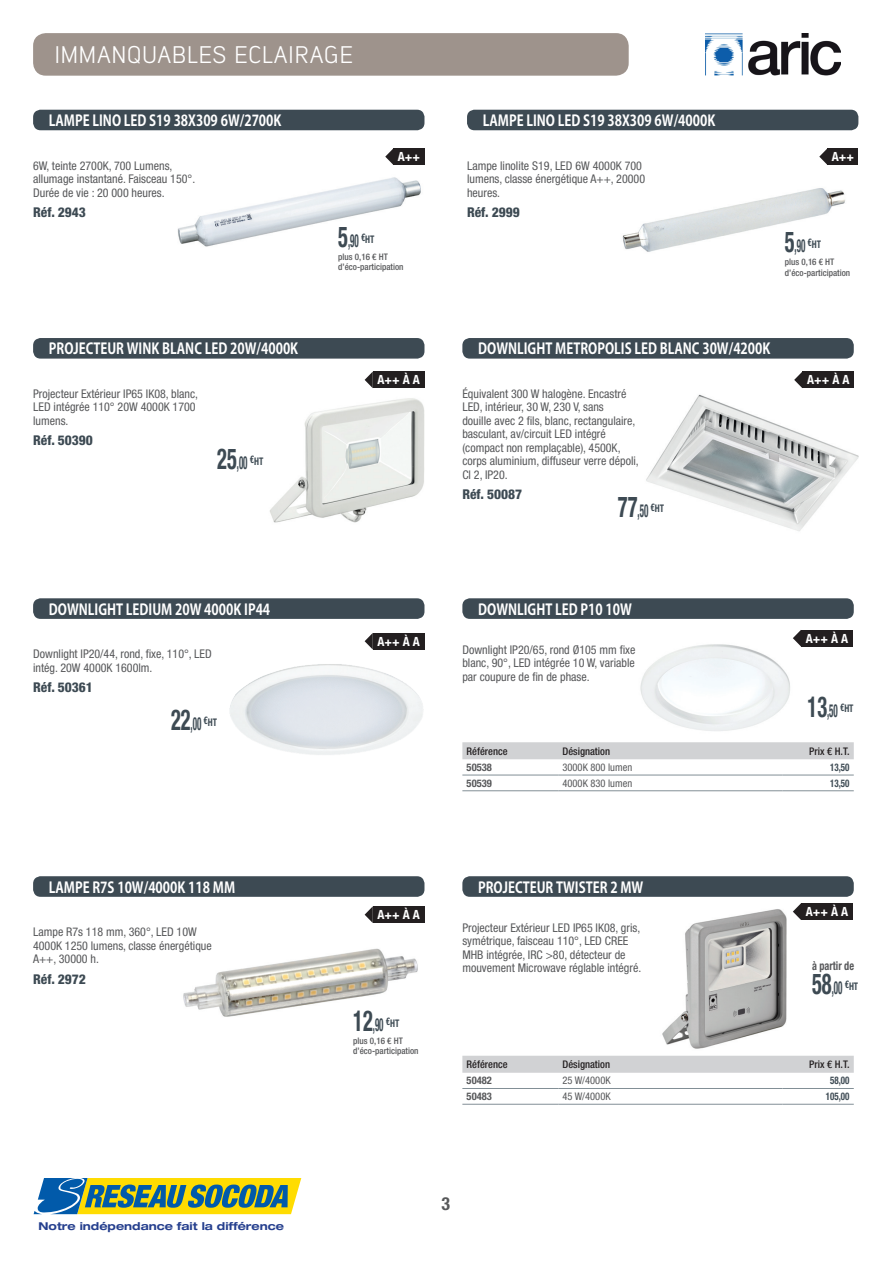
<style>
.page{position:relative;width:894px;height:1264px;background:#fff}
.page>*{position:absolute;margin:0;border:0;box-sizing:border-box;transform-origin:0 0}
.t1{font:24px "Lintel";letter-spacing:.01em;color:#fff}
.t2{font:700 condensed 18px "Helvetica Neue LT Std";color:#3d4a53;scale:.5 1}
.t3{font:700 condensed 18px "Helvetica Neue LT Std";color:#57585a}
.t4{font:700 15px "Koz Go Pr 6 N";color:#fff;scale:.85 1}
.t5{font:800 condensed 13.5px "Helvetica Neue";color:#3d4a53}
.t6{font:700 condensed 12.6px "Helvetica Neue LT Std";color:#fff}
.t7{font:condensed 12px/13.5px "Helvetica Neue LT Std";color:#57585a}
.t8{font:700 condensed 12px "Helvetica Neue LT Std";color:#57585a;scale:.85 1}
.t9{font:700 expanded 10.8px "Helvetica Neue LT Std";color:#253f8e}
.t10{font:500 condensed 10.5px "Helvetica Neue LT Std";color:#231f20}
.t11{font:condensed 10.5px "Helvetica Neue LT Std";color:#57585a}
.t12{font:700 condensed 10.5px "Helvetica Neue LT Std";color:#3d4a53;scale:.85 1}
.t13{font:700 condensed 10.5px "Helvetica Neue LT Std";color:#57585a}
.t14{font:500 condensed 9px/10.5px "Helvetica Neue LT Std";color:#57585a}
.s1{font-size:28.8px}
</style>
<div class="page">
<svg style="left:33px;top:1178px;width:269px;height:37px;background:#8fa561"></svg>
<div style="left:33px;top:33px;width:595px;height:43px;background:#9e938c;border-radius:13px"></div>
<img style="left:706px;top:33px;width:134px;height:43px">
<img style="left:177px;top:177px;width:244px;height:70px">
<div style="left:33px;top:110px;width:391px;height:20px;background:#3d4a53;border-radius:8px"></div>
<div style="left:393px;top:148px;width:31px;height:17px;background:#231f20"></div>
<svg style="left:385px;top:149px;width:8px;height:16px"></svg>
<img style="left:622px;top:188px;width:223px;height:64px">
<div style="left:467px;top:110px;width:391px;height:20px;background:#3d4a53;border-radius:8px"></div>
<div style="left:827px;top:148px;width:31px;height:17px;background:#231f20"></div>
<svg style="left:819px;top:149px;width:8px;height:16px"></svg>
<img style="left:270px;top:398px;width:154px;height:125px">
<div style="left:33px;top:338px;width:391px;height:20px;background:#3d4a53;border-radius:8px"></div>
<div style="left:373px;top:371px;width:51px;height:17px;background:#231f20"></div>
<svg style="left:364px;top:371px;width:9px;height:17px"></svg>
<img style="left:646px;top:394px;width:213px;height:137px">
<div style="left:462px;top:338px;width:391px;height:20px;background:#3d4a53;border-radius:8px"></div>
<div style="left:802px;top:371px;width:52px;height:17px;background:#231f20"></div>
<svg style="left:794px;top:372px;width:8px;height:16px"></svg>
<img style="left:229px;top:664px;width:194px;height:91px">
<div style="left:33px;top:598px;width:391px;height:21px;background:#3d4a53;border-radius:8px"></div>
<div style="left:373px;top:632px;width:51px;height:17px;background:#231f20"></div>
<svg style="left:364px;top:633px;width:9px;height:16px"></svg>
<img style="left:640px;top:644px;width:150px;height:87px">
<div style="left:462px;top:598px;width:391px;height:21px;background:#3d4a53;border-radius:8px"></div>
<div style="left:462px;top:742px;width:391px;height:17px;background:#d1d2d4"></div>
<hr style="left:462px;top:774px;width:96px;height:1px;background:#828f96">
<hr style="left:558px;top:774px;width:224px;height:1px;background:#828f96">
<hr style="left:782px;top:774px;width:71px;height:1px;background:#828f96">
<hr style="left:462px;top:790px;width:96px;height:1px;background:#828f96">
<hr style="left:558px;top:790px;width:224px;height:1px;background:#828f96">
<hr style="left:782px;top:790px;width:71px;height:1px;background:#828f96">
<div style="left:801px;top:629px;width:51px;height:17px;background:#231f20"></div>
<svg style="left:793px;top:630px;width:8px;height:16px"></svg>
<img style="left:183px;top:948px;width:235px;height:69px">
<div style="left:33px;top:876px;width:391px;height:20px;background:#3d4a53;border-radius:8px"></div>
<div style="left:373px;top:906px;width:51px;height:16px;background:#231f20"></div>
<svg style="left:364px;top:906px;width:9px;height:16px"></svg>
<img style="left:662px;top:909px;width:125px;height:140px">
<div style="left:462px;top:876px;width:391px;height:20px;background:#3d4a53;border-radius:8px"></div>
<div style="left:462px;top:1055px;width:391px;height:17px;background:#d1d2d4"></div>
<hr style="left:462px;top:1087px;width:96px;height:1px;background:#828f96">
<hr style="left:558px;top:1087px;width:224px;height:1px;background:#828f96">
<hr style="left:782px;top:1087px;width:71px;height:1px;background:#828f96">
<hr style="left:462px;top:1103px;width:96px;height:1px;background:#828f96">
<hr style="left:558px;top:1103px;width:224px;height:1px;background:#828f96">
<hr style="left:782px;top:1103px;width:71px;height:1px;background:#828f96">
<div style="left:801px;top:903px;width:51px;height:16px;background:#231f20"></div>
<svg style="left:793px;top:903px;width:8px;height:16px"></svg>
<h1 class="t1" style="left:54px;top:38px;width:300px">IMMANQUABLES ECLAIRAGE</h1>
<p class="t4" style="left:49px;top:112px;width:275px">LAMPE LINO LED S19 38X309 6W/2700K</p>
<p class="t4" style="left:483px;top:112px;width:275px">LAMPE LINO LED S19 38X309 6W/4000K</p>
<p class="t7" style="left:33px;top:158px;width:164px">6W, teinte 2700K, 700 Lumens, allumage instantané. Faisceau 150°.<br>Durée de vie : 20 000 heures.</p>
<p class="t5" style="left:33px;top:204px;width:54px">Réf. 2943</p>
<p class="t6" style="left:398px;top:149px;width:24px">A++</p>
<p class="t7" style="left:467px;top:158px;width:179px">Lampe linolite S19, LED 6W 4000K 700 lumens, classe énergétique A++, 20000 heures.</p>
<p class="t5" style="left:467px;top:204px;width:54px">Réf. 2999</p>
<p class="t6" style="left:831px;top:149px;width:24px">A++</p>
<h2 class="t2" style="left:338px;top:230px;width:74px"><span class="s1">5</span>,90 <sup>€HT</sup></h2>
<p class="t14" style="left:338px;top:251px;width:67px">plus 0,16 € HT d’éco-participation</p>
<h2 class="t2" style="left:784px;top:235px;width:74px"><span class="s1">5</span>,90 <sup>€HT</sup></h2>
<p class="t14" style="left:784px;top:257px;width:67px">plus 0,16 € HT d’éco-participation</p>
<p class="t4" style="left:49px;top:340px;width:295px">PROJECTEUR WINK BLANC LED 20W/4000K</p>
<p class="t4" style="left:478px;top:340px;width:345px">DOWNLIGHT METROPOLIS LED BLANC 30W/4200K</p>
<p class="t6" style="left:377px;top:372px;width:44px">A++ À A</p>
<p class="t6" style="left:807px;top:372px;width:44px">A++ À A</p>
<p class="t7" style="left:33px;top:387px;width:166px">Projecteur Extérieur IP65 IK08, blanc,<br>LED intégrée 110° 20W 4000K 1700 lumens.</p>
<p class="t5" style="left:33px;top:432px;width:61px">Réf. 50390</p>
<h2 class="t2" style="left:217px;top:452px;width:94px"><span class="s1">25</span>,00 <sup>€HT</sup></h2>
<p class="t7" style="left:462px;top:387px;width:178px">Équivalent 300 W halogène. Encastré LED, intérieur, 30 W, 230 V, sans<br>douille avec 2 fils, blanc, rectangulaire, basculant, av/circuit LED intégré (compact non remplaçable), 4500K, corps aluminium, diffuseur verre dépoli, Cl 2, IP20.</p>
<p class="t5" style="left:462px;top:486px;width:61px">Réf. 50087</p>
<h2 class="t2" style="left:618px;top:499px;width:94px"><span class="s1">77</span>,50 <sup>€HT</sup></h2>
<p class="t4" style="left:49px;top:600px;width:262px">DOWNLIGHT LEDIUM 20W 4000K IP44</p>
<p class="t4" style="left:478px;top:600px;width:182px">DOWNLIGHT LED P10 10W</p>
<p class="t7" style="left:33px;top:647px;width:180px">Downlight IP20/44, rond, fixe, 110°, LED intég. 20W 4000K 1600lm.</p>
<p class="t5" style="left:33px;top:679px;width:61px">Réf. 50361</p>
<p class="t6" style="left:377px;top:633px;width:44px">A++ À A</p>
<p class="t7" style="left:462px;top:642px;width:175px;text-align:justify">Downlight IP20/65, rond Ø105 mm fixe blanc, 90°, LED intégrée 10 W, variable par coupure de fin de phase.</p>
<p class="t6" style="left:805px;top:630px;width:44px">A++ À A</p>
<h2 class="t2" style="left:171px;top:712px;width:94px"><span class="s1">22</span>,00 <sup>€HT</sup></h2>
<h2 class="t2" style="left:807px;top:699px;width:94px"><span class="s1">13</span>,50 <sup>€HT</sup></h2>
<p class="t10" style="left:466px;top:744px;width:42px">Référence</p>
<p class="t10" style="left:562px;top:744px;width:49px">Désignation</p>
<p class="t10" style="left:809px;top:744px;width:42px">Prix € H.T.</p>
<p class="t13" style="left:466px;top:760px;width:27px">50538</p>
<p class="t11" style="left:562px;top:760px;width:71px">3000K 800 lumen</p>
<p class="t12" style="left:830px;top:760px;width:24px">13,50</p>
<p class="t13" style="left:466px;top:776px;width:27px">50539</p>
<p class="t11" style="left:562px;top:776px;width:71px">4000K 830 lumen</p>
<p class="t12" style="left:830px;top:776px;width:24px">13,50</p>
<p class="t4" style="left:49px;top:878px;width:221px">LAMPE R7S 10W/4000K 118 MM</p>
<p class="t4" style="left:478px;top:878px;width:196px">PROJECTEUR TWISTER 2 MW</p>
<p class="t6" style="left:377px;top:906px;width:44px">A++ À A</p>
<p class="t6" style="left:805px;top:903px;width:44px">A++ À A</p>
<p class="t7" style="left:33px;top:924px;width:180px">Lampe R7s 118 mm, 360°, LED 10W<br>4000K 1250 lumens, classe énergétique<br>A++, 30000 h.</p>
<p class="t5" style="left:33px;top:970px;width:54px">Réf. 2972</p>
<p class="t7" style="left:462px;top:920px;width:180px">Projecteur Extérieur LED IP65 IK08, gris, symétrique, faisceau 110°, LED CREE MHB intégrée, IRC &gt;80, détecteur de mouvement Microwave réglable intégré.</p>
<p class="t8" style="left:812px;top:958px;width:51px">à partir de</p>
<h2 class="t2" style="left:812px;top:976px;width:94px"><span class="s1">58</span>,00 <sup>€HT</sup></h2>
<h2 class="t2" style="left:353px;top:1013px;width:94px"><span class="s1">12</span>,90 <sup>€HT</sup></h2>
<p class="t14" style="left:353px;top:1035px;width:67px">plus 0,16 € HT d’éco-participation</p>
<p class="t10" style="left:466px;top:1057px;width:42px">Référence</p>
<p class="t10" style="left:562px;top:1057px;width:49px">Désignation</p>
<p class="t10" style="left:809px;top:1057px;width:42px">Prix € H.T.</p>
<p class="t13" style="left:466px;top:1073px;width:27px">50482</p>
<p class="t11" style="left:562px;top:1074px;width:50px">25 W/4000K</p>
<p class="t12" style="left:830px;top:1073px;width:24px">58,00</p>
<p class="t13" style="left:466px;top:1089px;width:27px">50483</p>
<p class="t11" style="left:562px;top:1090px;width:50px">45 W/4000K</p>
<p class="t12" style="left:826px;top:1089px;width:29px">105,00</p>
<p class="t9" style="left:39px;top:1219px;width:247px">Notre indépendance fait la différence</p>
<h2 class="t3" style="left:441px;top:1192px;width:10px">3</h2>
</div>
